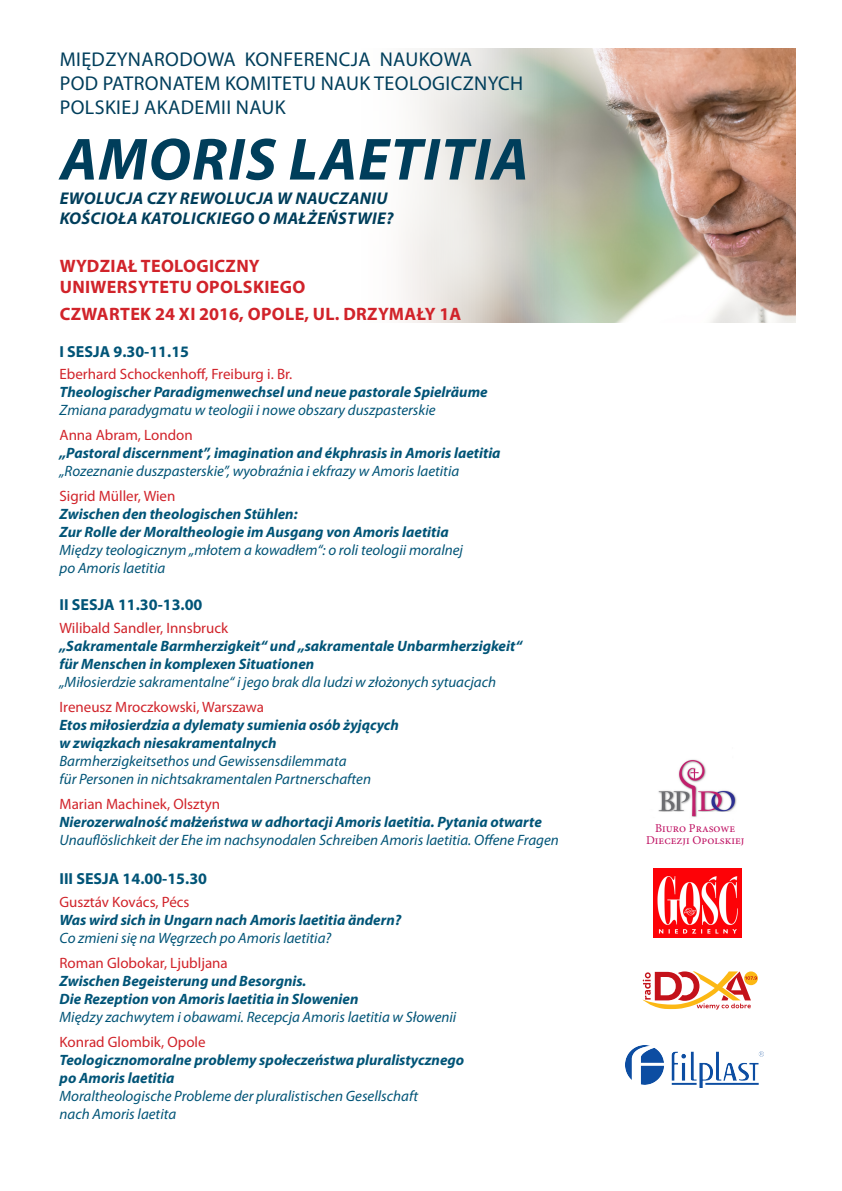
<style>
.page{position:relative;width:842px;height:1191px;background:#fff}
.page>*{position:absolute;margin:0;border:0;box-sizing:border-box;transform-origin:0 0}
.t1{font:italic 700 60px "Myriad Pro";letter-spacing:.02em;color:#003e5b}
.t2{font:20px/24px "Myriad Pro";letter-spacing:.02em;color:#003e5b}
.t3{font:700 18px "Myriad Pro";letter-spacing:.02em;color:#d1232a}
.t4{font:italic 700 17px "Myriad Pro";letter-spacing:.02em;color:#003e5b}
.t5{font:700 16px "Myriad Pro";color:#005477}
.t6{font:italic 700 15px/18px "Myriad Pro";color:#005477}
.t7{font:italic 15px/18px "Myriad Pro";color:#005477}
.t8{font:15px "Myriad Pro";color:#d1232a}
.t9{font:12px "Minion Pro";color:#c01565}
.s1{font-weight:400}
.s2{font-weight:700}
</style>
<div class="page">
<img style="left:403px;top:48px;width:392px;height:274px">
<img style="left:626px;top:1045px;width:137px;height:42px">
<img style="left:654px;top:868px;width:87px;height:70px">
<svg style="left:642px;top:971px;width:115px;height:38px"></svg>
<img style="left:658px;top:759px;width:79px;height:58px">
<p class="t2" style="left:60px;top:47px;width:414px">MIĘDZYNARODOWA KONFERENCJA NAUKOWA</p>
<p class="t2" style="left:60px;top:71px;width:465px">POD PATRONATEM KOMITETU NAUK TEOLOGICZNYCH<br>POLSKIEJ AKADEMII NAUK</p>
<p class="t1" style="left:60px;top:120px;width:470px">AMORIS LAETITIA</p>
<p class="t4" style="left:60px;top:187px;width:329px">EWOLUCJA CZY REWOLUCJA W NAUCZANIU</p>
<p class="t4" style="left:60px;top:207px;width:335px">KOŚCIOŁA KATOLICKIEGO O MAŁŻEŃSTWIE?</p>
<p class="t3" style="left:60px;top:254px;width:201px">WYDZIAŁ TEOLOGICZNY</p>
<p class="t3" style="left:60px;top:275px;width:247px">UNIWERSYTETU OPOLSKIEGO</p>
<p class="t3" style="left:60px;top:303px;width:403px">CZWARTEK 24 XI 2016, OPOLE, UL. DRZYMAŁY 1A</p>
<p class="t5" style="left:60px;top:341px;width:131px">I SESJA 9.30-11.15</p>
<p class="t8" style="left:60px;top:365px;width:234px">Eberhard Schockenhoff, Freiburg i. Br.</p>
<p class="t6" style="left:60px;top:383px;width:430px">Theologischer Paradigmenwechsel und neue pastorale Spielräume<br><span class="s1">Zmiana paradygmatu w teologii i nowe obszary duszpasterskie</span></p>
<p class="t8" style="left:60px;top:426px;width:135px">Anna Abram, London</p>
<p class="t6" style="left:60px;top:444px;width:443px">„Pastoral discernment”, imagination and ékphrasis in Amoris laetitia <span class="s1">„Rozeznanie duszpasterskie”, wyobraźnia i ekfrazy w Amoris laetitia</span></p>
<p class="t8" style="left:60px;top:487px;width:117px">Sigrid Müller, Wien</p>
<p class="t6" style="left:60px;top:505px;width:240px">Zwischen den theologischen Stühlen:</p>
<p class="t6" style="left:60px;top:523px;width:391px">Zur Rolle der Moraltheologie im Ausgang von Amoris laetitia</p>
<p class="t7" style="left:60px;top:541px;width:405px">Między teologicznym „młotem a kowadłem“: o roli teologii moralnej po Amoris laetitia</p>
<p class="t5" style="left:60px;top:594px;width:144px">II SESJA 11.30-13.00</p>
<p class="t8" style="left:60px;top:619px;width:170px">Wilibald Sandler, Innsbruck</p>
<p class="t6" style="left:60px;top:637px;width:464px">„Sakramentale Barmherzigkeit“ und „sakramentale Unbarmherzigkeit“ für Menschen in komplexen Situationen</p>
<p class="t7" style="left:60px;top:673px;width:438px">„Miłosierdzie sakramentalne“ i jego brak dla ludzi w złożonych sytuacjach</p>
<p class="t8" style="left:60px;top:698px;width:206px">Ireneusz Mroczkowski, Warszawa</p>
<p class="t7" style="left:60px;top:716px;width:341px"><span class="s2">Etos miłosierdzia a dylematy sumienia osób żyjących w związkach niesakramentalnych </span>Barmherzigkeitsethos und Gewissensdilemmata<br>für Personen in nichtsakramentalen Partnerschaften</p>
<p class="t8" style="left:60px;top:795px;width:162px">Marian Machinek, Olsztyn</p>
<p class="t6" style="left:60px;top:813px;width:484px">Nierozerwalność małżeństwa w adhortacji Amoris laetitia. Pytania otwarte</p>
<p class="t7" style="left:60px;top:831px;width:501px">Unauflöslichkeit der Ehe im nachsynodalen Schreiben Amoris laetitia. Offene Fragen</p>
<p class="t5" style="left:60px;top:868px;width:149px">III SESJA 14.00-15.30</p>
<p class="t8" style="left:60px;top:892px;width:131px">Gusztáv Kovács, Pécs</p>
<p class="t6" style="left:60px;top:910px;width:343px">Was wird sich in Ungarn nach Amoris laetitia ändern?</p>
<p class="t7" style="left:60px;top:928px;width:273px">Co zmieni się na Węgrzech po Amoris laetitia?</p>
<p class="t8" style="left:60px;top:953px;width:170px">Roman Globokar, Ljubljana</p>
<p class="t6" style="left:60px;top:971px;width:248px">Zwischen Begeisterung und Besorgnis.</p>
<p class="t6" style="left:60px;top:989px;width:301px">Die Rezeption von Amoris laetitia in Slowenien</p>
<p class="t7" style="left:60px;top:1007px;width:398px">Między zachwytem i obawami. Recepcja Amoris laetitia w Słowenii</p>
<p class="t8" style="left:60px;top:1032px;width:148px">Konrad Glombik, Opole</p>
<p class="t6" style="left:60px;top:1050px;width:406px">Teologicznomoralne problemy społeczeństwa pluralistycznego</p>
<p class="t6" style="left:60px;top:1068px;width:116px">po Amoris laetitia</p>
<p class="t7" style="left:60px;top:1086px;width:360px">Moraltheologische Probleme der pluralistischen Gesellschaft</p>
<p class="t7" style="left:60px;top:1104px;width:118px">nach Amoris laetita</p>
<p class="t9" style="left:655px;top:819px;width:81px">Biuro Prasowe</p>
<p class="t9" style="left:646px;top:831px;width:100px">Diecezji Opolskiej</p>
</div>
